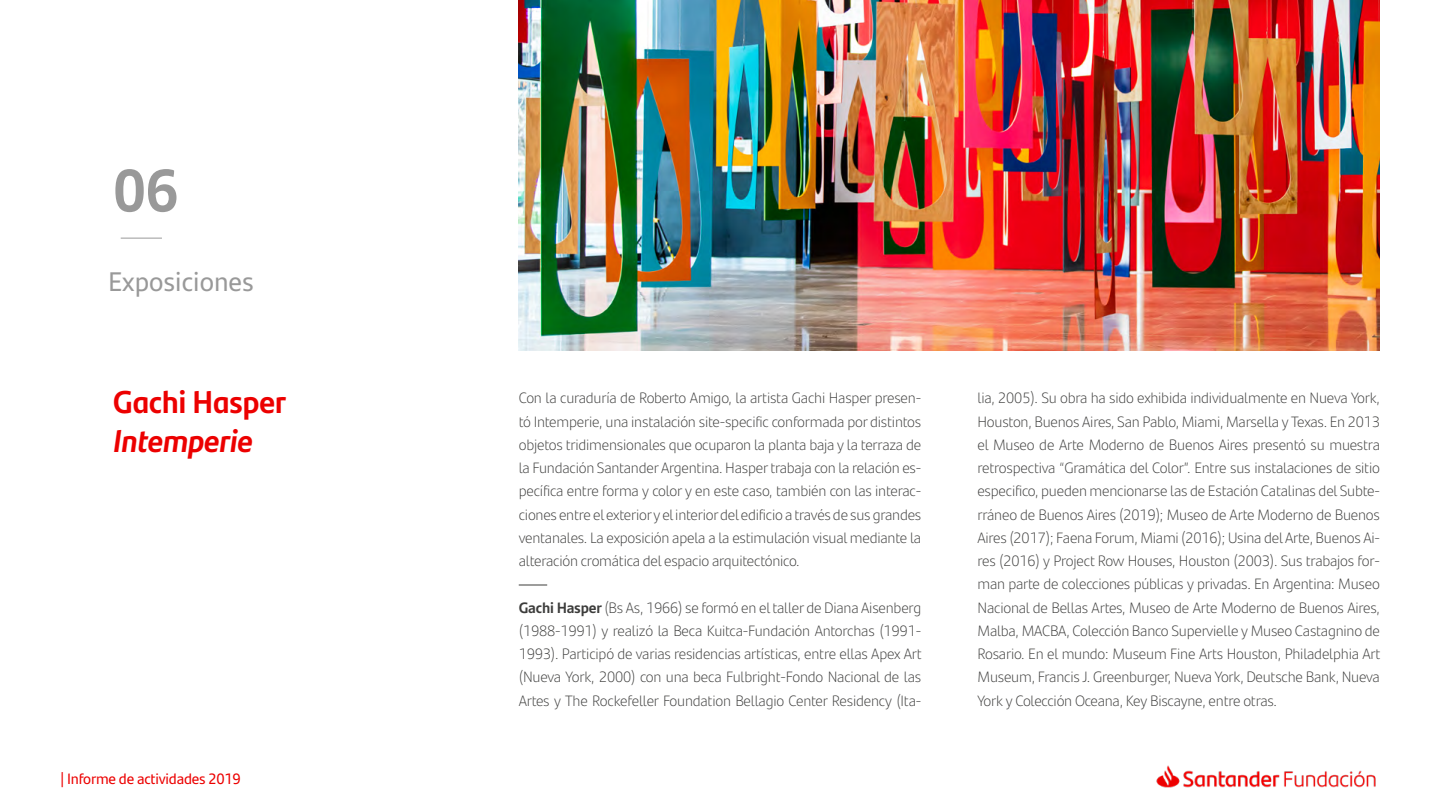
<style>
.page{position:relative;width:1440px;height:810px;background:#fff}
.page>*{position:absolute;margin:0;border:0;box-sizing:border-box;transform-origin:0 0}
.t1{font:700 59.25px "Santander Text W05";color:#999}
.t2{font:700 31.5px "Santander Headline W05";color:#ec0000}
.t3{font:italic 700 31.5px "Santander Headline W05";color:#ec0000}
.t4{font:27px "Santander Text W05";color:#999}
.t5{font:300 15px/23.2px "Santander Text W05";letter-spacing:-.015em;color:#3c3c3b;text-align:justify}
.t6{font:15px "Santander Text W05";letter-spacing:-.015em;color:#ec0000}
.s1{font-weight:700}
</style>
<div class="page">
<img style="left:1156px;top:765px;width:220px;height:23px">
<hr style="left:121px;top:238px;width:41px;height:1px;background:#999">
<img style="left:519px;top:0;width:861px;height:351px">
<svg style="left:519px;top:585px;width:28px;height:1px"></svg>
<h1 class="t1" style="left:113px;top:144px;width:67px">06</h1>
<h3 class="t4" style="left:108px;top:261px;width:147px">Exposiciones</h3>
<h2 class="t2" style="left:113px;top:377px;width:175px">Gachi Hasper</h2>
<h2 class="t3" style="left:113px;top:417px;width:141px">Intemperie</h2>
<p class="t6" style="left:60px;top:767px;width:182px">| Informe de actividades 2019</p>
<p class="t5" style="left:519px;top:386px;width:404px">Con la curaduría de Roberto Amigo, la artista Gachi Hasper presen&shy;tó Intemperie, una instalación site-specific conformada por distintos objetos tridimensionales que ocuparon la planta baja y la terraza de la Fundación Santander Argentina. Hasper trabaja con la relación es&shy;pecífica entre forma y color y en este caso, también con las interac&shy;ciones entre el exterior y el interior del edificio a través de sus grandes ventanales. La exposición apela a la estimulación visual mediante la alteración cromática del espacio arquitectónico.</p>
<p class="t5" style="left:519px;top:595px;width:405px"><span class="s1">Gachi Hasper</span> (Bs As, 1966) se formó en el taller de Diana Aisenberg (1988-1991) y realizó la Beca Kuitca-Fundación Antorchas (1991- 1993). Participó de varias residencias artísticas, entre ellas Apex Art (Nueva York, 2000) con una beca Fulbright-Fondo Nacional de las Artes y The Rockefeller Foundation Bellagio Center Residency (Ita-</p>
<p class="t5" style="left:978px;top:386px;width:405px">lia, 2005). Su obra ha sido exhibida individualmente en Nueva York, Houston, Buenos Aires, San Pablo, Miami, Marsella y Texas. En 2013 el Museo de Arte Moderno de Buenos Aires presentó su muestra retrospectiva “Gramática del Color”. Entre sus instalaciones de sitio especifico, pueden mencionarse las de Estación Catalinas del Subte&shy;rráneo de Buenos Aires (2019); Museo de Arte Moderno de Buenos Aires (2017); Faena Forum, Miami (2016); Usina del Arte, Buenos Ai&shy;res (2016) y Project Row Houses, Houston (2003). Sus trabajos for&shy;man parte de colecciones públicas y privadas. En Argentina: Museo Nacional de Bellas Artes, Museo de Arte Moderno de Buenos Aires, Malba, MACBA, Colección Banco Supervielle y Museo Castagnino de Rosario. En el mundo: Museum Fine Arts Houston, Philadelphia Art Museum, Francis J. Greenburger, Nueva York, Deutsche Bank, Nueva York y Colección Oceana, Key Biscayne, entre otras.</p>
</div>
